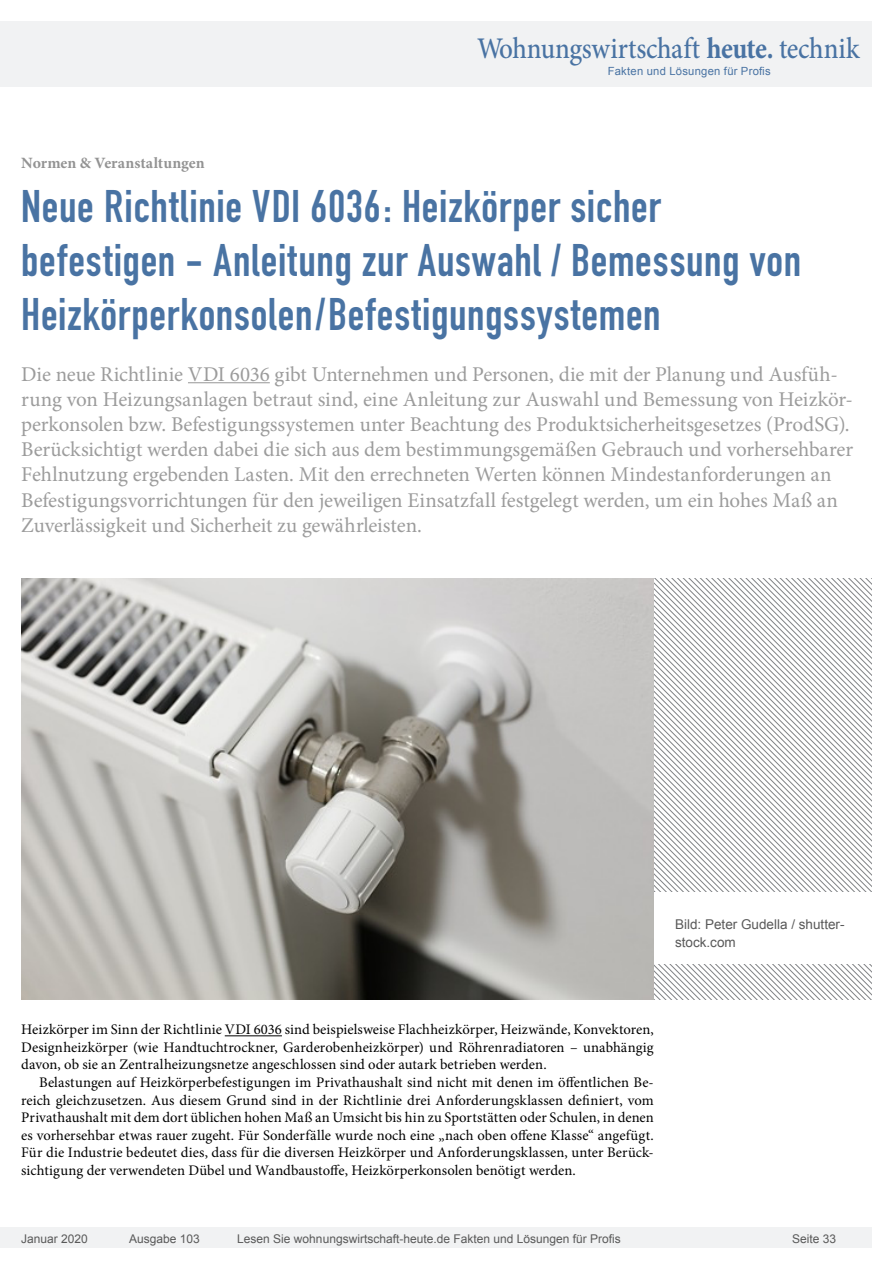
<style>
.page{position:relative;width:893px;height:1263px;background:#fff}
.page>*{position:absolute;margin:0;border:0;box-sizing:border-box;transform-origin:0 0}
.t1{font:45px/54px "DIN Engschrift";letter-spacing:.015em;color:#4973a3}
.t2{font:500 30px "Minion Pro";letter-spacing:-.01em;color:#4973a3;scale:.9 1}
.t3{font:21px/25.2px "Minion Pro";letter-spacing:-.005em;color:#9c9c9c}
.t4{font:700 15.75px "Minion Pro";color:#939393}
.t5{font:14.7px/17.5px "Minion Pro";color:#000;text-align:justify}
.t6{font:13.5px/17.5px "Arial";color:#595959}
.t7{font:12px "Arial";color:#595959}
.t8{font:11.25px "Arial";letter-spacing:.025em;color:#4973a3}
.s1{font-weight:700}
</style>
<div class="page">
<div style="left:0;top:1227px;width:872px;height:20px;background:#f1f2f3"></div>
<div style="left:0;top:21px;width:872px;height:66px;background:#f1f2f3"></div>
<hr style="left:188px;top:382px;width:82px;height:1px;background:#9c9c9c">
<svg style="left:654px;top:578px;width:218px;height:95px"></svg>
<svg style="left:654px;top:673px;width:218px;height:326px"></svg>
<div style="left:654px;top:892px;width:237px;height:72px;background:#fff"></div>
<hr style="left:225px;top:1035px;width:57px;height:1px;background:#000">
<img style="left:21px;top:578px;width:633px;height:421px">
<h2 class="t2" style="left:477px;top:28px;width:426px">Wohnungswirtschaft <span class="s1">heute.</span> technik</h2>
<p class="t8" style="left:608px;top:63px;width:165px">Fakten und Lösungen für Profis</p>
<p class="t4" style="left:21px;top:152px;width:185px">Normen &amp; Veranstaltungen</p>
<h1 class="t1" style="left:21px;top:180px;width:782px">Neue Richtlinie VDI 6036: Heizkörper sicher befestigen - Anleitung zur Auswahl / Bemessung von<br>Heizkörperkonsolen/Befestigungssystemen</h1>
<p class="t3" style="left:21px;top:361px;width:833px">Die neue Richtlinie VDI 6036 gibt Unternehmen und Personen, die mit der Planung und Ausfüh&shy;rung von Heizungsanlagen betraut sind, eine Anleitung zur Auswahl und Bemessung von Heizkör&shy;perkonsolen bzw. Befestigungssystemen unter Beachtung des Produktsicherheitsgesetzes (ProdSG).<br>Berücksichtigt werden dabei die sich aus dem bestimmungsgemäßen Gebrauch und vorhersehbarer Fehlnutzung ergebenden Lasten. Mit den errechneten Werten können Mindestanforderungen an Befestigungsvorrichtungen für den jeweiligen Einsatzfall festgelegt werden, um ein hohes Maß an Zuverlässigkeit und Sicherheit zu gewährleisten.</p>
<p class="t6" style="left:675px;top:916px;width:171px">Bild: Peter Gudella / shutter&shy;stock.com</p>
<p class="t5" style="left:21px;top:1021px;width:634px">Heizkörper im Sinn der Richtlinie VDI 6036 sind beispielsweise Flachheizkörper, Heizwände, Konvektoren, Designheizkörper (wie Handtuchtrockner, Garderobenheizkörper) und Röhrenradiatoren – unabhängig davon, ob sie an Zentralheizungsnetze angeschlossen sind oder autark betrieben werden.</p>
<p class="t5" style="left:21px;top:1074px;width:634px;text-indent:18px">Belastungen auf Heizkörperbefestigungen im Privathaushalt sind nicht mit denen im öffentlichen Be&shy;reich gleichzusetzen. Aus diesem Grund sind in der Richtlinie drei Anforderungsklassen definiert, vom Privathaushalt mit dem dort üblichen hohen Maß an Umsicht bis hin zu Sportstätten oder Schulen, in denen es vorhersehbar etwas rauer zugeht. Für Sonderfälle wurde noch eine „nach oben offene Klasse“ angefügt.<br>Für die Industrie bedeutet dies, dass für die diversen Heizkörper und Anforderungsklassen, unter Berück&shy;sichtigung der verwendeten Dübel und Wandbaustoffe, Heizkörperkonsolen benötigt werden.</p>
<p class="t7" style="left:21px;top:1230px;width:68px">Januar 2020</p>
<p class="t7" style="left:129px;top:1230px;width:72px">Ausgabe 103</p>
<p class="t7" style="left:237px;top:1230px;width:385px">Lesen Sie wohnungswirtschaft-heute.de Fakten und Lösungen für Profis</p>
<p class="t7" style="left:792px;top:1231px;width:46px">Seite 33</p>
</div>
